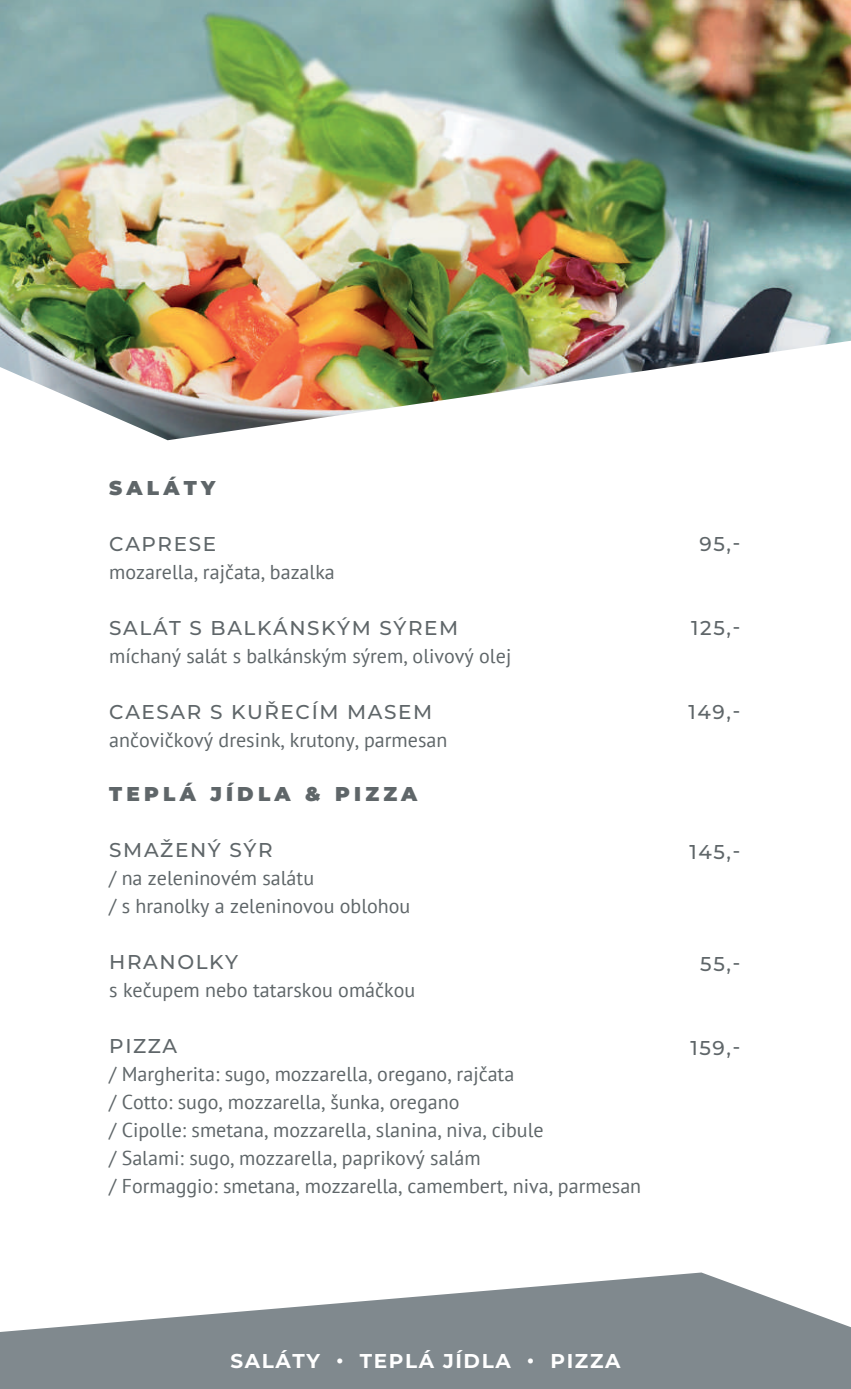
<style>
.page{position:relative;width:851px;height:1389px;background:#fff}
.page>*{position:absolute;margin:0;border:0;box-sizing:border-box;transform-origin:0 0}
.t1{font:20px/28px "PT Sans";color:#5f6669}
.t2{font:500 20px "Montserrat";letter-spacing:.08em;color:#5f6669}
.t3{font:700 20px "Montserrat";letter-spacing:.08em;color:#fff}
.t4{font:900 20px "Montserrat";letter-spacing:.21em;color:#5f6669}
</style>
<div class="page">
<img style="left:0;top:0;width:850px;height:440px">
<svg style="left:0;top:1272px;width:850px;height:117px;fill:#80898e"></svg>
<p class="t4" style="left:109px;top:472px;width:108px">SALÁTY</p>
<p class="t2" style="left:109px;top:530px;width:108px">CAPRESE</p>
<p class="t1" style="left:109px;top:557px;width:227px">mozarella, rajčata, bazalka</p>
<p class="t2" style="left:109px;top:614px;width:350px">SALÁT S BALKÁNSKÝM SÝREM</p>
<p class="t1" style="left:109px;top:641px;width:403px">míchaný salát s balkánským sýrem, olivový olej</p>
<p class="t2" style="left:109px;top:698px;width:324px">CAESAR S KUŘECÍM MASEM</p>
<p class="t1" style="left:109px;top:725px;width:339px">ančovičkový dresink, krutony, parmesan</p>
<p class="t4" style="left:109px;top:778px;width:309px">TEPLÁ JÍDLA &amp; PIZZA</p>
<p class="t2" style="left:109px;top:836px;width:165px">SMAŽENÝ SÝR</p>
<p class="t1" style="left:109px;top:863px;width:302px">/ na zeleninovém salátu<br>/ s hranolky a zeleninovou oblohou</p>
<p class="t2" style="left:109px;top:948px;width:130px">HRANOLKY</p>
<p class="t1" style="left:109px;top:975px;width:307px">s kečupem nebo tatarskou omáčkou</p>
<p class="t2" style="left:109px;top:1032px;width:69px">PIZZA</p>
<p class="t1" style="left:109px;top:1059px;width:533px">/ Margherita: sugo, mozzarella, oregano, rajčata<br>/ Cotto: sugo, mozzarella, šunka, oregano<br>/ Cipolle: smetana, mozzarella, slanina, niva, cibule<br>/ Salami: sugo, mozzarella, paprikový salám<br>/ Formaggio: smetana, mozzarella, camembert, niva, parmesan</p>
<p class="t2" style="left:699px;top:530px;width:43px">95,-</p>
<p class="t2" style="left:691px;top:614px;width:51px">125,-</p>
<p class="t2" style="left:688px;top:698px;width:54px">149,-</p>
<p class="t2" style="left:689px;top:838px;width:53px">145,-</p>
<p class="t2" style="left:700px;top:950px;width:42px">55,-</p>
<p class="t2" style="left:690px;top:1034px;width:52px">159,-</p>
<p class="t3" style="left:230px;top:1346px;width:391px">SALÁTY • TEPLÁ JÍDLA • PIZZA</p>
</div>
